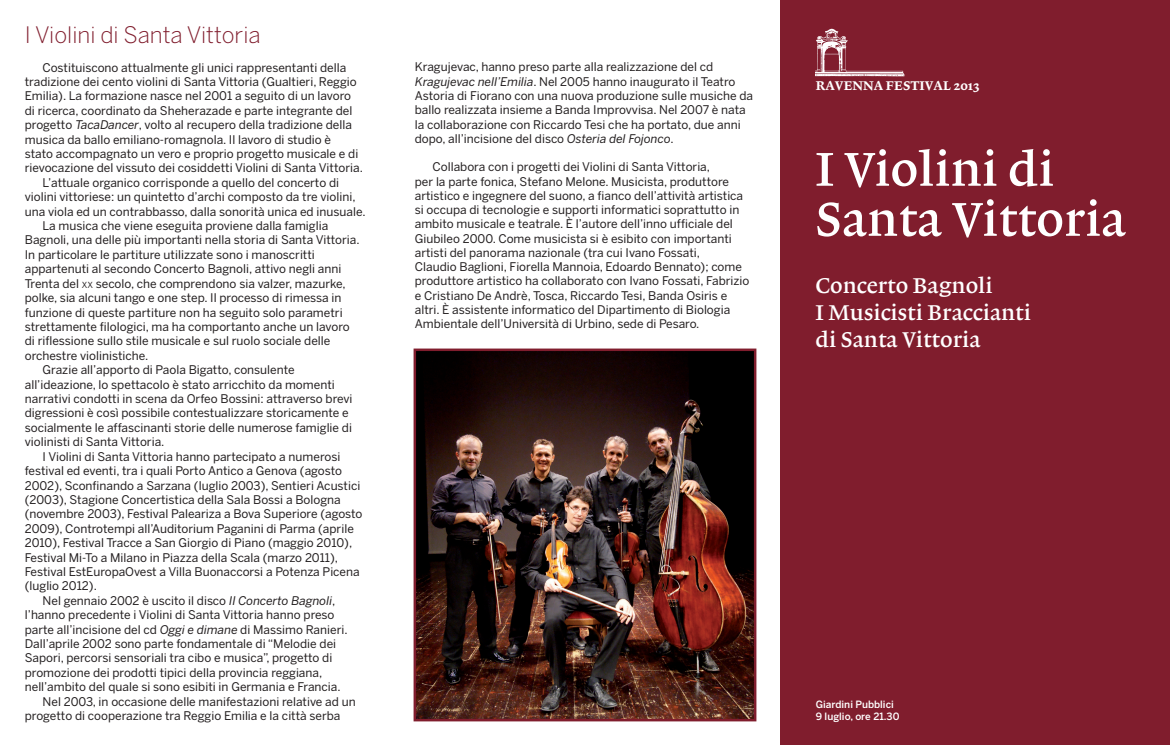
<style>
.page{position:relative;width:1170px;height:745px;background:#fff}
.page>*{position:absolute;margin:0;border:0;box-sizing:border-box;transform-origin:0 0}
.t1{font:50px/50px "Lexicon No 1 Roman B";color:#fff}
.t2{font:22.5px/27px "Lexicon No 1 Roman B";color:#fff}
.t3{font:300 22.5px "Benton Sans";color:#801d2d}
.t4{font:13.25px "Lexicon No 1 Roman D";color:#fff}
.t5{font:11.88px/14.2px "Benton Sans";color:#231f20}
.t6{font:500 10px/12px "Benton Sans";color:#fff}
.s1{font-style:italic}
.s2{font-size:8.38px}
</style>
<div class="page">
<div style="left:780px;top:0;width:389px;height:744px;background:#801d2d"></div>
<img style="left:815px;top:28px;width:89px;height:48px">
<img style="left:416px;top:351px;width:337px;height:367px">
<div style="left:413px;top:348px;width:343px;height:373px;border:2px solid #801d2d"></div>
<h2 class="t3" style="left:25px;top:21px;width:237px">I Violini di Santa Vittoria</h2>
<p class="t5" style="left:43px;top:60px;width:305px">Costituiscono attualmente gli unici rappresentanti della</p>
<p class="t5" style="left:25px;top:74px;width:333px">tradizione dei cento violini di Santa Vittoria (Gualtieri, Reggio</p>
<p class="t5" style="left:25px;top:89px;width:328px">Emilia). La formazione nasce nel 2001 a seguito di un lavoro</p>
<p class="t5" style="left:25px;top:103px;width:329px">di ricerca, coordinato da Sheherazade e parte integrante del</p>
<p class="t5" style="left:25px;top:117px;width:329px">progetto <span class="s1">TacaDancer</span>, volto al recupero della tradizione della</p>
<p class="t5" style="left:25px;top:132px;width:308px">musica da ballo emiliano-romagnola. Il lavoro di studio è</p>
<p class="t5" style="left:25px;top:146px;width:335px">stato accompagnato un vero e proprio progetto musicale e di</p>
<p class="t5" style="left:25px;top:161px;width:339px">rievocazione del vissuto dei cosiddetti Violini di Santa Vittoria.</p>
<p class="t5" style="left:43px;top:175px;width:298px">L’attuale organico corrisponde a quello del concerto di</p>
<p class="t5" style="left:25px;top:189px;width:332px">violini vittoriese: un quintetto d’archi composto da tre violini,</p>
<p class="t5" style="left:25px;top:204px;width:342px">una viola ed un contrabbasso, dalla sonorità unica ed inusuale.</p>
<p class="t5" style="left:43px;top:218px;width:287px">La musica che viene eseguita proviene dalla famiglia</p>
<p class="t5" style="left:25px;top:233px;width:336px">Bagnoli, una delle più importanti nella storia di Santa Vittoria.</p>
<p class="t5" style="left:25px;top:247px;width:291px">In particolare le partiture utilizzate sono i manoscritti</p>
<p class="t5" style="left:25px;top:261px;width:318px">appartenuti al secondo Concerto Bagnoli, attivo negli anni</p>
<p class="t5" style="left:25px;top:276px;width:322px">Trenta del <span class="s2">xx</span> secolo, che comprendono sia valzer, mazurke,</p>
<p class="t5" style="left:25px;top:290px;width:318px">polke, sia alcuni tango e one step. Il processo di rimessa in</p>
<p class="t5" style="left:25px;top:305px;width:319px">funzione di queste partiture non ha seguito solo parametri</p>
<p class="t5" style="left:25px;top:319px;width:326px">strettamente filologici, ma ha comportanto anche un lavoro</p>
<p class="t5" style="left:25px;top:333px;width:307px">di riflessione sullo stile musicale e sul ruolo sociale delle</p>
<p class="t5" style="left:25px;top:348px;width:125px">orchestre violinistiche.</p>
<p class="t5" style="left:43px;top:362px;width:254px">Grazie all’apporto di Paola Bigatto, consulente</p>
<p class="t5" style="left:25px;top:377px;width:311px">all’ideazione, lo spettacolo è stato arricchito da momenti</p>
<p class="t5" style="left:25px;top:391px;width:329px">narrativi condotti in scena da Orfeo Bossini: attraverso brevi</p>
<p class="t5" style="left:25px;top:405px;width:325px">digressioni è così possibile contestualizzare storicamente e</p>
<p class="t5" style="left:25px;top:420px;width:329px">socialmente le affascinanti storie delle numerose famiglie di</p>
<p class="t5" style="left:25px;top:434px;width:141px">violinisti di Santa Vittoria.</p>
<p class="t5" style="left:43px;top:449px;width:299px">I Violini di Santa Vittoria hanno partecipato a numerosi</p>
<p class="t5" style="left:25px;top:463px;width:318px">festival ed eventi, tra i quali Porto Antico a Genova (agosto</p>
<p class="t5" style="left:25px;top:477px;width:337px">2002), Sconfinando a Sarzana (luglio 2003), Sentieri Acustici</p>
<p class="t5" style="left:25px;top:492px;width:317px">(2003), Stagione Concertistica della Sala Bossi a Bologna</p>
<p class="t5" style="left:25px;top:506px;width:339px">(novembre 2003), Festival Paleariza a Bova Superiore (agosto</p>
<p class="t5" style="left:25px;top:521px;width:330px">2009), Controtempi all’Auditorium Paganini di Parma (aprile</p>
<p class="t5" style="left:25px;top:535px;width:329px">2010), Festival Tracce a San Giorgio di Piano (maggio 2010),</p>
<p class="t5" style="left:25px;top:549px;width:315px">Festival Mi-To a Milano in Piazza della Scala (marzo 2011),</p>
<p class="t5" style="left:25px;top:564px;width:336px">Festival EstEuropaOvest a Villa Buonaccorsi a Potenza Picena</p>
<p class="t5" style="left:25px;top:578px;width:74px">(luglio 2012).</p>
<p class="t5" style="left:43px;top:592px;width:294px">Nel gennaio 2002 è uscito il disco <span class="s1">Il Concerto Bagnoli</span>,</p>
<p class="t5" style="left:25px;top:607px;width:311px">l’hanno precedente i Violini di Santa Vittoria hanno preso</p>
<p class="t5" style="left:25px;top:621px;width:324px">parte all’incisione del cd <span class="s1">Oggi e dimane</span> di Massimo Ranieri.</p>
<p class="t5" style="left:25px;top:636px;width:313px">Dall’aprile 2002 sono parte fondamentale di “Melodie dei</p>
<p class="t5" style="left:25px;top:650px;width:309px">Sapori, percorsi sensoriali tra cibo e musica”, progetto di</p>
<p class="t5" style="left:25px;top:664px;width:299px">promozione dei prodotti tipici della provincia reggiana,</p>
<p class="t5" style="left:25px;top:679px;width:317px">nell’ambito del quale si sono esibiti in Germania e Francia.</p>
<p class="t5" style="left:43px;top:693px;width:314px">Nel 2003, in occasione delle manifestazioni relative ad un</p>
<p class="t5" style="left:25px;top:708px;width:317px">progetto di cooperazione tra Reggio Emilia e la città serba</p>
<p class="t5" style="left:415px;top:60px;width:340px">Kragujevac, hanno preso parte alla realizzazione del cd <span class="s1">Kragujevac nell’Emilia</span>. Nel 2005 hanno inaugurato il Teatro Astoria di Fiorano con una nuova produzione sulle musiche da ballo realizzata insieme a Banda Improvvisa. Nel 2007 è nata la collaborazione con Riccardo Tesi che ha portato, due anni dopo, all’incisione del disco <span class="s1">Osteria del Fojonco</span>.</p>
<p class="t5" style="left:415px;top:160px;width:336px;text-indent:18px">Collabora con i progetti dei Violini di Santa Vittoria,<br>per la parte fonica, Stefano Melone. Musicista, produttore artistico e ingegnere del suono, a fianco dell’attività artistica si occupa di tecnologie e supporti informatici soprattutto in ambito musicale e teatrale. È l’autore dell’inno ufficiale del Giubileo 2000. Come musicista si è esibito con importanti artisti del panorama nazionale (tra cui Ivano Fossati,<br>Claudio Baglioni, Fiorella Mannoia, Edoardo Bennato); come produttore artistico ha collaborato con Ivano Fossati, Fabrizio e Cristiano De Andrè, Tosca, Riccardo Tesi, Banda Osiris e altri. È assistente informatico del Dipartimento di Biologia Ambientale dell’Università di Urbino, sede di Pesaro.</p>
<p class="t4" style="left:815px;top:78px;width:165px">RAVENNA FESTIVAL 2013</p>
<h1 class="t1" style="left:815px;top:144px;width:312px">I Violini di<br>Santa Vittoria</h1>
<h2 class="t2" style="left:815px;top:272px;width:217px">Concerto Bagnoli<br>I Musicisti Braccianti di Santa Vittoria</h2>
<p class="t6" style="left:815px;top:698px;width:85px">Giardini Pubblici<br>9 luglio, ore 21.30</p>
</div>
